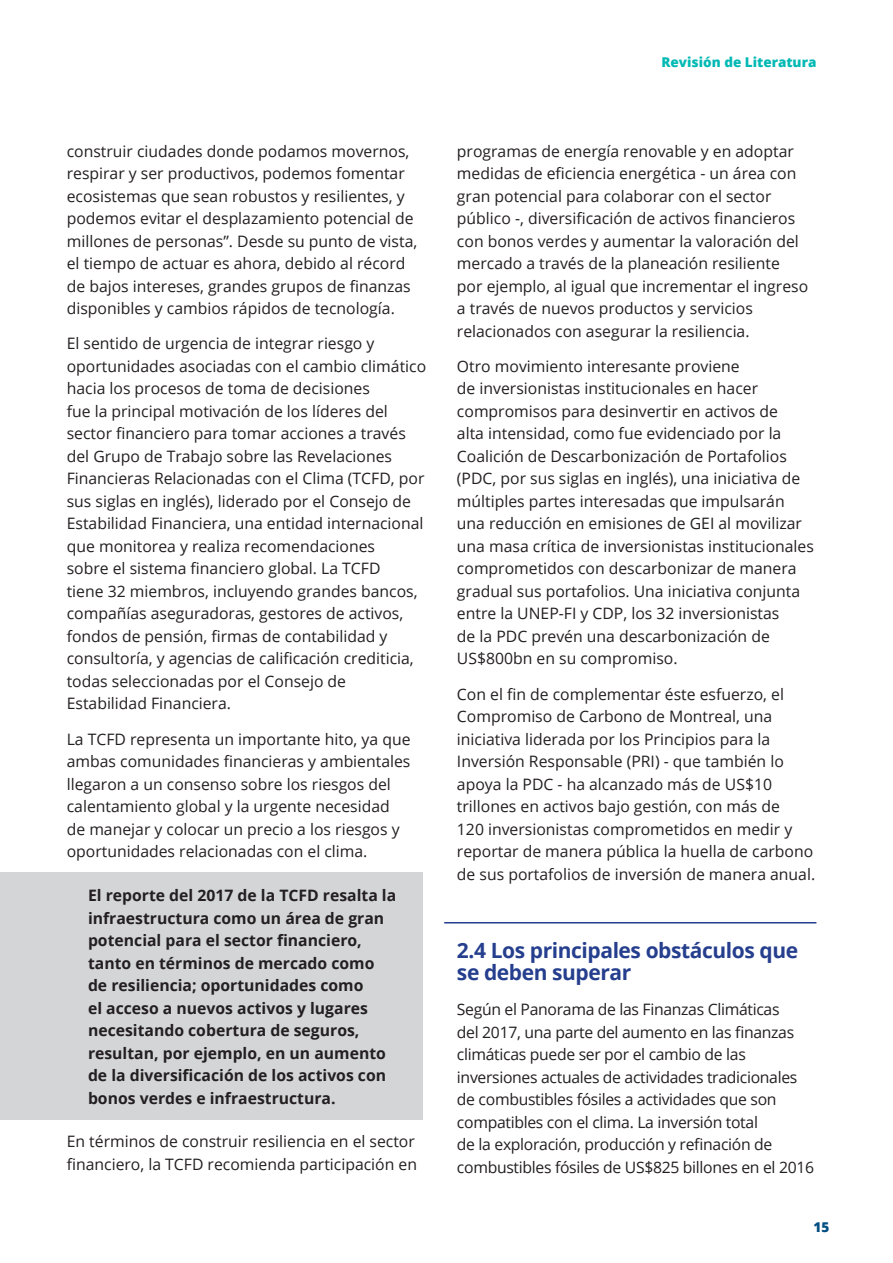
<style>
.page{position:relative;width:893px;height:1263px;background:#fff}
.page>*{position:absolute;margin:0;border:0;box-sizing:border-box;transform-origin:0 0}
.Parágrafo_de_TÍTULO{font:700 21px/22.5px "Open Sans";letter-spacing:-.02em;color:#253f8e}
.Parágrafo_Principal{font:15.75px/22.5px "Open Sans";color:#231f20}
.Parágrafo_Principal-2{font:15.75px/22.5px "Open Sans";letter-spacing:-.02em;color:#231f20}
.Parágrafo_Principal-3{font:700 15.75px/22.5px "Open Sans";color:#231f20}
.t1{font:800 13.5px "Open Sans";color:#03b9b4}
.t2{font:800 13.5px "Open Sans";color:#004e82}
</style>
<div class="page">
<div style="left:0;top:872px;width:422px;height:247px;background:#d4d5d7"></div>
<hr style="left:444px;top:922px;width:372px;height:1px;background:#253f8e">
<p class="Parágrafo_Principal" style="left:67px;top:139px;width:352px">construir ciudades donde podamos movernos, respirar y ser productivos, podemos fomentar ecosistemas que sean robustos y resilientes, y podemos evitar el desplazamiento potencial de millones de personas”. Desde su punto de vista, el tiempo de actuar es ahora, debido al récord de bajos intereses, grandes grupos de finanzas disponibles y cambios rápidos de tecnología.</p>
<p class="Parágrafo_Principal" style="left:67px;top:332px;width:361px">El sentido de urgencia de integrar riesgo y oportunidades asociadas con el cambio climático hacia los procesos de toma de decisiones<br>fue la principal motivación de los líderes del sector financiero para tomar acciones a través del Grupo de Trabajo sobre las Revelaciones Financieras Relacionadas con el Clima (TCFD, por sus siglas en inglés), liderado por el Consejo de Estabilidad Financiera, una entidad internacional que monitorea y realiza recomendaciones<br>sobre el sistema financiero global. La TCFD<br>tiene 32 miembros, incluyendo grandes bancos, compañías aseguradoras, gestores de activos, fondos de pensión, firmas de contabilidad y consultoría, y agencias de calificación crediticia, todas seleccionadas por el Consejo de Estabilidad Financiera.</p>
<p class="Parágrafo_Principal" style="left:67px;top:727px;width:345px">La TCFD representa un importante hito, ya que ambas comunidades financieras y ambientales llegaron a un consenso sobre los riesgos del calentamiento global y la urgente necesidad de manejar y colocar un precio a los riesgos y oportunidades relacionadas con el clima.</p>
<p class="Parágrafo_Principal-3" style="left:88px;top:884px;width:310px">El reporte del 2017 de la TCFD resalta la infraestructura como un área de gran potencial para el sector financiero, tanto en términos de mercado como de resiliencia; oportunidades como<br>el acceso a nuevos activos y lugares necesitando cobertura de seguros, resultan, por ejemplo, en un aumento de la diversificación de los activos con bonos verdes e infraestructura.</p>
<p class="Parágrafo_Principal" style="left:67px;top:1130px;width:352px">En términos de construir resiliencia en el sector financiero, la TCFD recomienda participación en</p>
<p class="t1" style="left:661px;top:52px;width:156px">Revisión de Literatura</p>
<p class="Parágrafo_Principal" style="left:457px;top:139px;width:353px">programas de energía renovable y en adoptar medidas de eficiencia energética - un área con gran potencial para colaborar con el sector público -, diversificación de activos financieros con bonos verdes y aumentar la valoración del mercado a través de la planeación resiliente por ejemplo, al igual que incrementar el ingreso a través de nuevos productos y servicios relacionados con asegurar la resiliencia.</p>
<p class="Parágrafo_Principal" style="left:457px;top:355px;width:358px">Otro movimiento interesante proviene<br>de inversionistas institucionales en hacer compromisos para desinvertir en activos de<br>alta intensidad, como fue evidenciado por la Coalición de Descarbonización de Portafolios (PDC, por sus siglas en inglés), una iniciativa de múltiples partes interesadas que impulsarán una reducción en emisiones de GEI al movilizar una masa crítica de inversionistas institucionales comprometidos con descarbonizar de manera gradual sus portafolios. Una iniciativa conjunta entre la UNEP-FI y CDP, los 32 inversionistas<br>de la PDC prevén una descarbonización de US$800bn en su compromiso.</p>
<p class="Parágrafo_Principal" style="left:457px;top:682px;width:360px">Con el fin de complementar éste esfuerzo, el Compromiso de Carbono de Montreal, una iniciativa liderada por los Principios para la Inversión Responsable (PRI) - que también lo apoya la PDC - ha alcanzado más de US$10 trillones en activos bajo gestión, con más de<br>120 inversionistas comprometidos en medir y reportar de manera pública la huella de carbono de sus portafolios de inversión de manera anual.</p>
<p class="Parágrafo_de_TÍTULO" style="left:457px;top:938px;width:343px">2.4 Los principales obstáculos que se deben superar</p>
<p class="Parágrafo_Principal-2" style="left:457px;top:998px;width:359px">Según el Panorama de las Finanzas Climáticas<br>del 2017, una parte del aumento en las finanzas climáticas puede ser por el cambio de las inversiones actuales de actividades tradicionales de combustibles fósiles a actividades que son compatibles con el clima. La inversión total<br>de la exploración, producción y refinación de combustibles fósiles de US$825 billones en el 2016</p>
<p class="t2" style="left:814px;top:1216px;width:17px">15</p>
</div>
